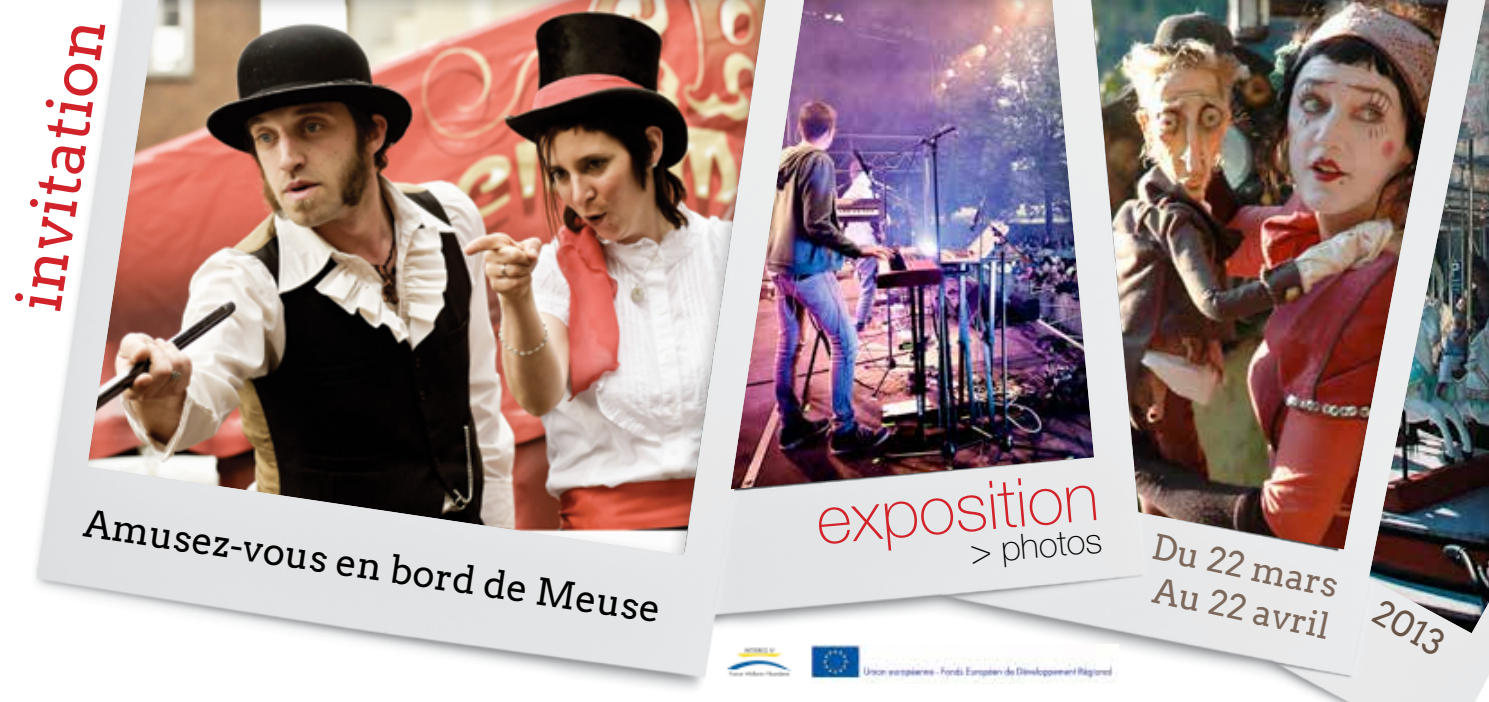
<style>
.page{position:relative;width:1489px;height:702px;background:#fff}
.page>*{position:absolute;margin:0;border:0;box-sizing:border-box;transform-origin:0 0}
.t1{font:100 67.5px "Helvetica Neue";color:#d2232a}
.t2{font:62.5px "Arvo";color:#d2232a}
.t3{font:37.5px "Arvo";color:#000}
.t4{font:35px/42px "Arvo";color:#7d695c}
.t5{font:100 35px "Helvetica Neue";color:#000}
.t6{font:35px "Arvo";color:#685447}
</style>
<div class="page">
<img style="left:811px;top:645px;width:307px;height:38px">
<img style="left:727px;top:647px;width:64px;height:30px">
<div style="left:1367px;top:0;width:121px;height:635px;background:#000;opacity:.22"></div>
<div style="left:1084px;top:0;width:380px;height:553px;background:#000;opacity:.22"></div>
<div style="left:729px;top:0;width:367px;height:492px;background:#000;opacity:.22"></div>
<div style="left:86px;top:0;width:695px;height:556px;background:#000;opacity:.22"></div>
<h2 class="t2" style="left:0;top:304px;width:297px;rotate:-81deg">invitation</h2>
<p class="t3" style="left:87px;top:503px;width:584px;rotate:8deg">Amusez-vous en bord de Meuse</p>
<h1 class="t1" style="left:813px;top:482px;width:284px;rotate:-5deg">exposition</h1>
<p class="t5" style="left:968px;top:531px;width:133px;rotate:-5deg">&gt; photos</p>
<p class="t4" style="left:1156px;top:525px;width:191px;rotate:12deg">Du 22 mars<br>Au 22 avril</p>
<p class="t6" style="left:1386px;top:590px;width:77px;rotate:29deg">2013</p>
</div>
